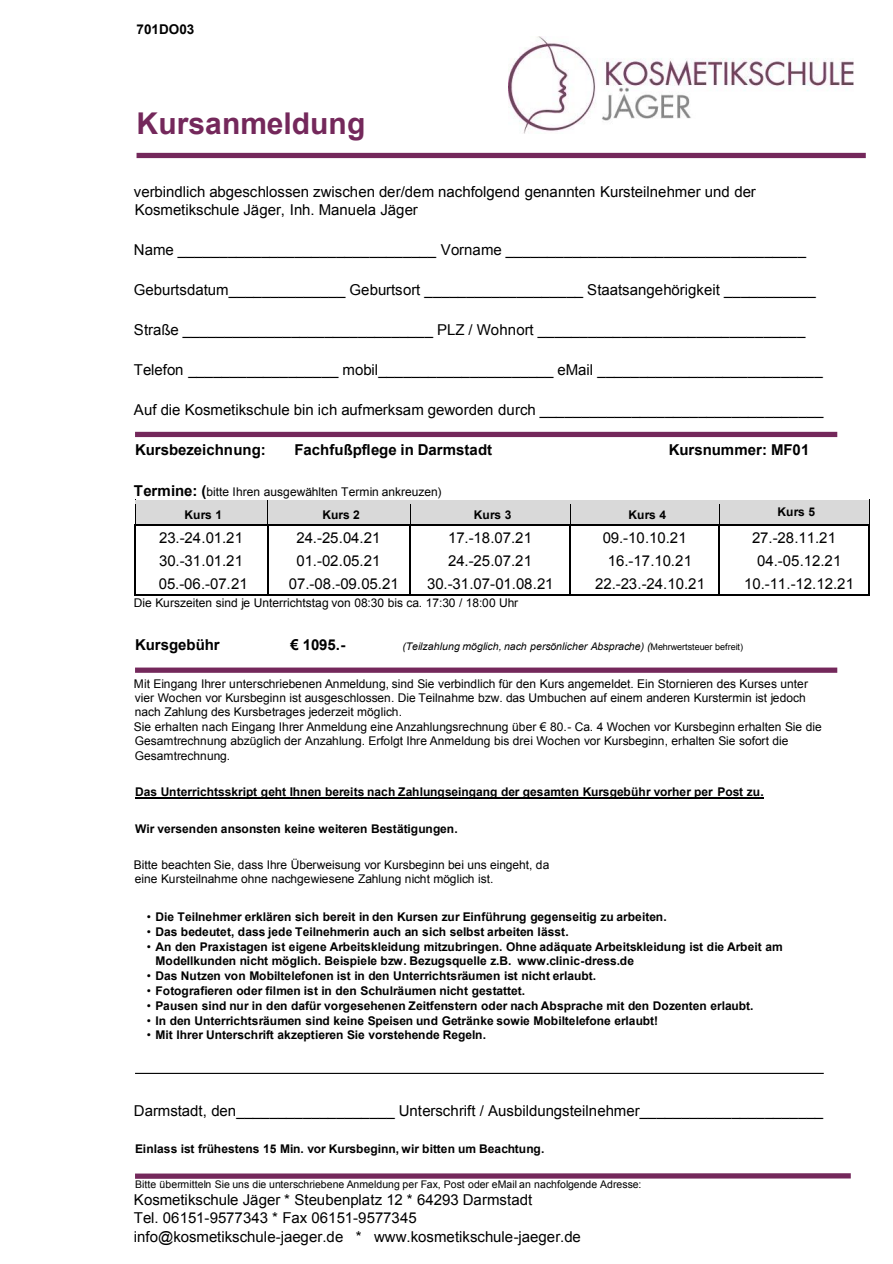
<style>
.page{position:relative;width:893px;height:1264px;background:#fff}
.page>*{position:absolute;margin:0;border:0;box-sizing:border-box;transform-origin:0 0}
.t1{font:700 30px "Arial";color:#74285b}
.t2{font:15px/18.1px "Arial";letter-spacing:-.005em;color:#000}
.t3{font:700 15px "Arial";letter-spacing:-.005em;color:#000}
.t4{font:700 13.5px "Arial";color:#000}
.t5{font:700 12px/14.2px "Arial";letter-spacing:.005em;color:#000}
.t6{font:12px/14.5px "Arial";letter-spacing:.005em;color:#000}
.t7{font:10.5px "Arial";letter-spacing:.005em;color:#000}
.t8{font:italic 10.5px "Arial";color:#000}
.s1{font-weight:700;font-size:15px}
.s2{font-weight:700}
.s3{font-style:normal;font-size:9px}
.s4{font-weight:400}
</style>
<div class="page">
<div style="left:135px;top:501px;width:132px;height:23px;background:#d9d9d9"></div>
<div style="left:268px;top:501px;width:142px;height:23px;background:#d9d9d9"></div>
<div style="left:410px;top:501px;width:160px;height:23px;background:#d9d9d9"></div>
<div style="left:571px;top:501px;width:148px;height:23px;background:#d9d9d9"></div>
<div style="left:720px;top:501px;width:148px;height:23px;background:#d9d9d9"></div>
<hr style="left:135px;top:500px;width:132px;height:4px;background:#d9d9d9">
<hr style="left:268px;top:500px;width:142px;height:4px;background:#d9d9d9">
<hr style="left:410px;top:500px;width:160px;height:4px;background:#d9d9d9">
<hr style="left:571px;top:500px;width:148px;height:4px;background:#d9d9d9">
<hr style="left:720px;top:500px;width:148px;height:4px;background:#d9d9d9">
<hr style="left:137px;top:524px;width:130px;height:1px;background:#000">
<hr style="left:270px;top:524px;width:139px;height:1px;background:#000">
<hr style="left:412px;top:524px;width:157px;height:1px;background:#000">
<hr style="left:572px;top:524px;width:146px;height:1px;background:#000">
<hr style="left:721px;top:524px;width:147px;height:1px;background:#000">
<svg style="left:134px;top:504px;width:3px;height:47px"></svg>
<svg style="left:409px;top:504px;width:3px;height:47px"></svg>
<svg style="left:569px;top:500px;width:3px;height:51px"></svg>
<svg style="left:718px;top:500px;width:3px;height:51px"></svg>
<svg style="left:868px;top:500px;width:2px;height:51px"></svg>
<hr style="left:134px;top:551px;width:2px;height:20px;background:#000">
<hr style="left:409px;top:551px;width:2px;height:20px;background:#000">
<hr style="left:569px;top:551px;width:2px;height:20px;background:#000">
<hr style="left:718px;top:551px;width:2px;height:20px;background:#000">
<hr style="left:868px;top:551px;width:2px;height:20px;background:#000">
<svg style="left:134px;top:571px;width:2px;height:25px"></svg>
<hr style="left:136px;top:594px;width:131px;height:2px;background:#000">
<svg style="left:267px;top:500px;width:3px;height:96px"></svg>
<hr style="left:268px;top:594px;width:141px;height:2px;background:#000">
<svg style="left:409px;top:571px;width:2px;height:25px"></svg>
<hr style="left:411px;top:594px;width:158px;height:2px;background:#000">
<svg style="left:569px;top:571px;width:2px;height:25px"></svg>
<hr style="left:571px;top:594px;width:147px;height:2px;background:#000">
<svg style="left:718px;top:571px;width:2px;height:25px"></svg>
<hr style="left:720px;top:594px;width:148px;height:2px;background:#000">
<svg style="left:868px;top:571px;width:2px;height:25px"></svg>
<hr style="left:135px;top:797px;width:628px;height:1px;background:#000">
<img style="left:508px;top:37px;width:345px;height:96px">
<div style="left:136px;top:153px;width:730px;height:5px;background:#74285b"></div>
<div style="left:135px;top:432px;width:702px;height:5px;background:#74285b"></div>
<div style="left:135px;top:667px;width:702px;height:5px;background:#74285b"></div>
<hr style="left:135px;top:1072px;width:689px;height:1px;background:#000">
<div style="left:135px;top:1173px;width:715px;height:5px;background:#74285b"></div>
<p class="t4" style="left:137px;top:24px;width:59px">701DO03</p>
<h1 class="t1" style="left:137px;top:112px;width:230px">Kursanmeldung</h1>
<p class="t2" style="left:134px;top:184px;width:623px">verbindlich abgeschlossen zwischen der/dem nachfolgend genannten Kursteilnehmer und der<br>Kosmetikschule Jäger, Inh. Manuela Jäger</p>
<p class="t2" style="left:134px;top:242px;width:673px">Name _______________________________ Vorname ____________________________________</p>
<p class="t2" style="left:134px;top:282px;width:683px">Geburtsdatum______________ Geburtsort ___________________ Staatsangehörigkeit ___________</p>
<p class="t2" style="left:134px;top:322px;width:673px">Straße ______________________________ PLZ / Wohnort ________________________________</p>
<p class="t2" style="left:134px;top:362px;width:690px">Telefon __________________ mobil_____________________ eMail ___________________________</p>
<p class="t2" style="left:134px;top:402px;width:691px">Auf die Kosmetikschule bin ich aufmerksam geworden durch __________________________________</p>
<p class="t3" style="left:135px;top:444px;width:132px">Kursbezeichnung:</p>
<p class="t3" style="left:294px;top:444px;width:199px">Fachfußpflege in Darmstadt</p>
<p class="t3" style="left:669px;top:444px;width:142px">Kursnummer: MF01</p>
<p class="t6" style="left:185px;top:481px;width:258px;line-height:23.2px;text-indent:-51px"><span class="s1">Termine: (</span>bitte Ihren ausgewählten Termin ankreuzen)<br><span class="s2">Kurs 1</span></p>
<p class="t5" style="left:322px;top:509px;width:39px">Kurs 2</p>
<p class="t5" style="left:474px;top:509px;width:39px">Kurs 3</p>
<p class="t5" style="left:628px;top:509px;width:39px">Kurs 4</p>
<p class="t5" style="left:777px;top:505px;width:39px">Kurs 5</p>
<p class="t2" style="left:159px;top:530px;width:86px">23.-24.01.21</p>
<p class="t2" style="left:296px;top:530px;width:86px">24.-25.04.21</p>
<p class="t2" style="left:448px;top:530px;width:86px">17.-18.07.21</p>
<p class="t2" style="left:603px;top:530px;width:86px">09.-10.10.21</p>
<p class="t2" style="left:752px;top:530px;width:86px">27.-28.11.21</p>
<p class="t2" style="left:159px;top:553px;width:86px">30.-31.01.21</p>
<p class="t2" style="left:296px;top:553px;width:86px">01.-02.05.21</p>
<p class="t2" style="left:448px;top:553px;width:86px">24.-25.07.21</p>
<p class="t2" style="left:608px;top:553px;width:86px">16.-17.10.21</p>
<p class="t2" style="left:757px;top:553px;width:86px">04.-05.12.21</p>
<p class="t2" style="left:159px;top:576px;width:90px">05.-06.-07.21</p>
<p class="t2" style="left:289px;top:576px;width:111px">07.-08.-09.05.21</p>
<p class="t2" style="left:427px;top:576px;width:128px">30.-31.07-01.08.21</p>
<p class="t2" style="left:595px;top:576px;width:111px">22.-23.-24.10.21</p>
<p class="t2" style="left:744px;top:576px;width:111px">10.-11.-12.12.21</p>
<p class="t6" style="left:134px;top:597px;width:386px">Die Kurszeiten sind je Unterrichtstag von 08:30 bis ca. 17:30 / 18:00 Uhr</p>
<p class="t3" style="left:135px;top:639px;width:86px">Kursgebühr</p>
<p class="t3" style="left:290px;top:639px;width:56px">€ 1095.-</p>
<p class="t8" style="left:402px;top:642px;width:342px">(Teilzahlung möglich, nach persönlicher Absprache) (<span class="s3">Mehrwertsteuer befreit)</span></p>
<p class="t6" style="left:134px;top:677px;width:689px">Mit Eingang Ihrer unterschriebenen Anmeldung, sind Sie verbindlich für den Kurs angemeldet. Ein Stornieren des Kurses unter vier Wochen vor Kursbeginn ist ausgeschlossen. Die Teilnahme bzw. das Umbuchen auf einem anderen Kurstermin ist jedoch nach Zahlung des Kursbetrages jederzeit möglich.<br>Sie erhalten nach Eingang Ihrer Anmeldung eine Anzahlungsrechnung über € 80.- Ca. 4 Wochen vor Kursbeginn erhalten Sie die Gesamtrechnung abzüglich der Anzahlung. Erfolgt Ihre Anmeldung bis drei Wochen vor Kursbeginn, erhalten Sie sofort die Gesamtrechnung.</p>
<p class="t5" style="left:135px;top:786px;width:630px">Das Unterrichtsskript geht Ihnen bereits nach Zahlungseingang der gesamten Kursgebühr vorher per Post zu.</p>
<p class="t5" style="left:135px;top:822px;width:324px">Wir versenden ansonsten keine weiteren Bestätigungen.</p>
<p class="t6" style="left:134px;top:859px;width:417px">Bitte beachten Sie, dass Ihre Überweisung vor Kursbeginn bei uns eingeht, da eine Kursteilnahme ohne nachgewiesene Zahlung nicht möglich ist.</p>
<p class="t5" style="left:147px;top:910px;width:521px"><span class="s4">•</span> Die Teilnehmer erklären sich bereit in den Kursen zur Einführung gegenseitig zu arbeiten.</p>
<p class="t5" style="left:147px;top:925px;width:423px"><span class="s4">•</span> Das bedeutet, dass jede Teilnehmerin auch an sich selbst arbeiten lässt.</p>
<p class="t5" style="left:155px;top:940px;width:629px;text-indent:-9px"><span class="s4">•</span> An den Praxistagen ist eigene Arbeitskleidung mitzubringen. Ohne adäquate Arbeitskleidung ist die Arbeit am<br>Modellkunden nicht möglich. Beispiele bzw. Bezugsquelle z.B. www.clinic-dress.de</p>
<p class="t5" style="left:147px;top:969px;width:451px"><span class="s4">•</span> Das Nutzen von Mobiltelefonen ist in den Unterrichtsräumen ist nicht erlaubt.</p>
<p class="t5" style="left:147px;top:984px;width:380px"><span class="s4">•</span> Fotografieren oder filmen ist in den Schulräumen nicht gestattet.</p>
<p class="t5" style="left:147px;top:999px;width:608px"><span class="s4">•</span> Pausen sind nur in den dafür vorgesehenen Zeitfenstern oder nach Absprache mit den Dozenten erlaubt.</p>
<p class="t5" style="left:147px;top:1014px;width:513px"><span class="s4">•</span> In den Unterrichtsräumen sind keine Speisen und Getränke sowie Mobiltelefone erlaubt!</p>
<p class="t5" style="left:147px;top:1028px;width:341px"><span class="s4">•</span> Mit Ihrer Unterschrift akzeptieren Sie vorstehende Regeln.</p>
<p class="t2" style="left:134px;top:1102px;width:691px">Darmstadt, den___________________ Unterschrift / Ausbildungsteilnehmer______________________</p>
<p class="t5" style="left:135px;top:1142px;width:411px">Einlass ist frühestens 15 Min. vor Kursbeginn, wir bitten um Beachtung.</p>
<p class="t7" style="left:135px;top:1180px;width:508px">Bitte übermitteln Sie uns die unterschriebene Anmeldung per Fax, Post oder eMail an nachfolgende Adresse:</p>
<p class="t2" style="left:134px;top:1192px;width:448px">Kosmetikschule Jäger * Steubenplatz 12 * 64293 Darmstadt<br>Tel. 06151-9577343 * Fax 06151-9577345 info@kosmetikschule-jaeger.de * www.kosmetikschule-jaeger.de</p>
</div>
